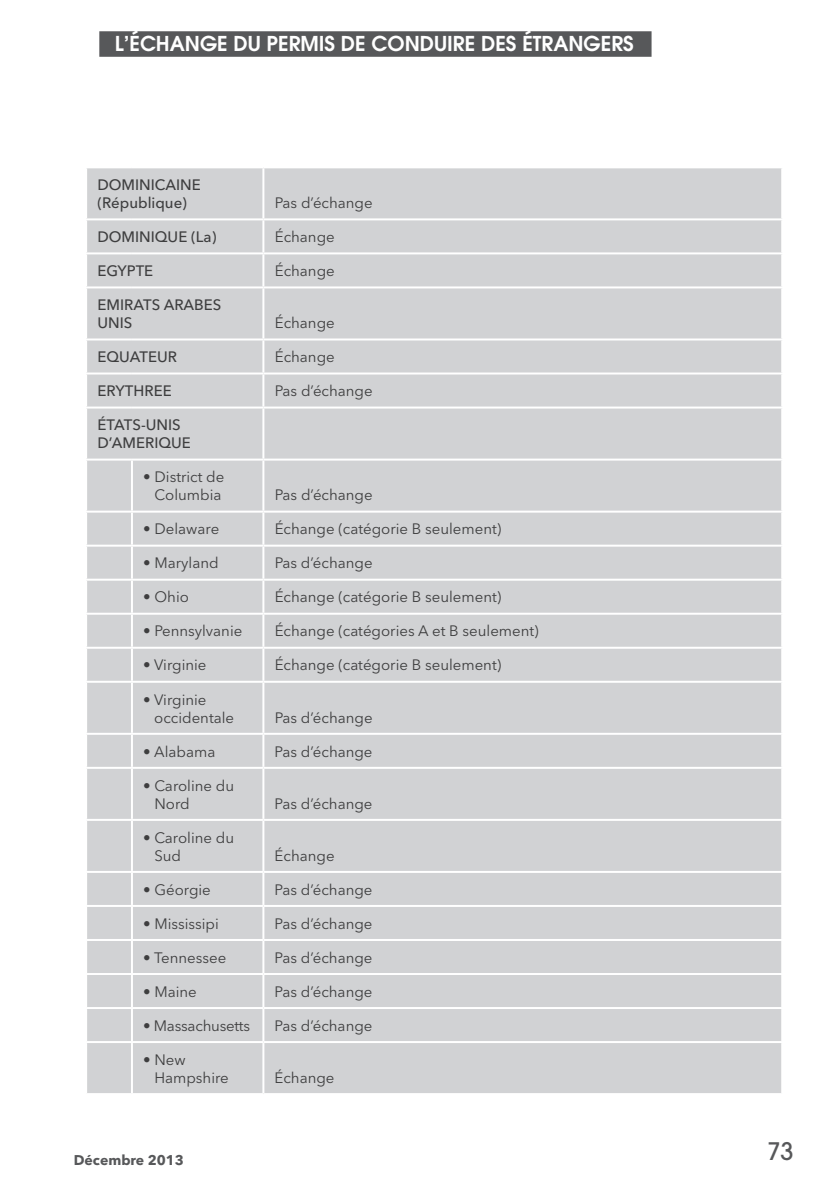
<style>
.page{position:relative;width:840px;height:1191px;background:#fff}
.page>*{position:absolute;margin:0;border:0;box-sizing:border-box;transform-origin:0 0}
.t1{font:500 24px "ITC Avant Garde Pro";color:#57585a}
.t2{font:600 20.4px "ITC Avant Garde Pro";color:#fff}
.t3{font:15px/18px "Avenir Next LT Pro";color:#3e3e3f}
.t4{font:500 15px/18px "Avenir Next LT Pro";color:#3e3e3f}
.t5{font:700 14px "Avenir Next LT Pro";color:#57585a}
</style>
<div class="page">
<div style="left:99px;top:31px;width:552px;height:26px;background:#57585a"></div>
<div style="left:87px;top:168px;width:693px;height:925px;background:#d1d2d4"></div>
<hr style="left:262px;top:168px;width:2px;height:50px;background:#fff">
<hr style="left:85px;top:218px;width:47px;height:2px;background:#fff">
<hr style="left:132px;top:218px;width:131px;height:2px;background:#fff">
<hr style="left:263px;top:218px;width:519px;height:2px;background:#fff">
<hr style="left:262px;top:220px;width:2px;height:32px;background:#fff">
<hr style="left:85px;top:252px;width:47px;height:2px;background:#fff">
<hr style="left:132px;top:252px;width:131px;height:2px;background:#fff">
<hr style="left:263px;top:252px;width:519px;height:2px;background:#fff">
<hr style="left:262px;top:254px;width:2px;height:32px;background:#fff">
<hr style="left:85px;top:286px;width:47px;height:2px;background:#fff">
<hr style="left:132px;top:286px;width:131px;height:2px;background:#fff">
<hr style="left:263px;top:286px;width:519px;height:2px;background:#fff">
<hr style="left:262px;top:288px;width:2px;height:50px;background:#fff">
<hr style="left:85px;top:338px;width:47px;height:2px;background:#fff">
<hr style="left:132px;top:338px;width:131px;height:2px;background:#fff">
<hr style="left:263px;top:338px;width:519px;height:2px;background:#fff">
<hr style="left:262px;top:340px;width:2px;height:32px;background:#fff">
<hr style="left:85px;top:372px;width:47px;height:2px;background:#fff">
<hr style="left:132px;top:372px;width:131px;height:2px;background:#fff">
<hr style="left:263px;top:372px;width:519px;height:2px;background:#fff">
<hr style="left:262px;top:374px;width:2px;height:32px;background:#fff">
<hr style="left:85px;top:406px;width:47px;height:2px;background:#fff">
<hr style="left:132px;top:406px;width:131px;height:2px;background:#fff">
<hr style="left:263px;top:406px;width:519px;height:2px;background:#fff">
<hr style="left:262px;top:408px;width:2px;height:50px;background:#fff">
<hr style="left:85px;top:458px;width:47px;height:2px;background:#fff">
<hr style="left:132px;top:458px;width:131px;height:2px;background:#fff">
<hr style="left:131px;top:460px;width:2px;height:50px;background:#fff">
<hr style="left:263px;top:458px;width:519px;height:2px;background:#fff">
<hr style="left:262px;top:460px;width:2px;height:50px;background:#fff">
<hr style="left:85px;top:510px;width:47px;height:2px;background:#fff">
<hr style="left:132px;top:510px;width:131px;height:2px;background:#fff">
<hr style="left:131px;top:512px;width:2px;height:32px;background:#fff">
<hr style="left:263px;top:510px;width:519px;height:2px;background:#fff">
<hr style="left:262px;top:512px;width:2px;height:32px;background:#fff">
<hr style="left:85px;top:544px;width:47px;height:2px;background:#fff">
<hr style="left:132px;top:544px;width:131px;height:2px;background:#fff">
<hr style="left:131px;top:546px;width:2px;height:32px;background:#fff">
<hr style="left:263px;top:544px;width:519px;height:2px;background:#fff">
<hr style="left:262px;top:546px;width:2px;height:32px;background:#fff">
<hr style="left:85px;top:578px;width:47px;height:2px;background:#fff">
<hr style="left:132px;top:578px;width:131px;height:2px;background:#fff">
<hr style="left:131px;top:580px;width:2px;height:32px;background:#fff">
<hr style="left:263px;top:578px;width:519px;height:2px;background:#fff">
<hr style="left:262px;top:580px;width:2px;height:32px;background:#fff">
<hr style="left:85px;top:612px;width:47px;height:2px;background:#fff">
<hr style="left:132px;top:612px;width:131px;height:2px;background:#fff">
<hr style="left:131px;top:614px;width:2px;height:33px;background:#fff">
<hr style="left:263px;top:612px;width:519px;height:2px;background:#fff">
<hr style="left:262px;top:614px;width:2px;height:33px;background:#fff">
<hr style="left:85px;top:647px;width:47px;height:2px;background:#fff">
<hr style="left:132px;top:647px;width:131px;height:2px;background:#fff">
<hr style="left:131px;top:649px;width:2px;height:32px;background:#fff">
<hr style="left:263px;top:647px;width:519px;height:2px;background:#fff">
<hr style="left:262px;top:649px;width:2px;height:32px;background:#fff">
<hr style="left:85px;top:681px;width:47px;height:2px;background:#fff">
<hr style="left:132px;top:681px;width:131px;height:2px;background:#fff">
<hr style="left:131px;top:683px;width:2px;height:50px;background:#fff">
<hr style="left:263px;top:681px;width:519px;height:2px;background:#fff">
<hr style="left:262px;top:683px;width:2px;height:50px;background:#fff">
<hr style="left:85px;top:733px;width:47px;height:2px;background:#fff">
<hr style="left:132px;top:733px;width:131px;height:2px;background:#fff">
<hr style="left:131px;top:735px;width:2px;height:32px;background:#fff">
<hr style="left:263px;top:733px;width:519px;height:2px;background:#fff">
<hr style="left:262px;top:735px;width:2px;height:32px;background:#fff">
<hr style="left:85px;top:767px;width:47px;height:2px;background:#fff">
<hr style="left:132px;top:767px;width:131px;height:2px;background:#fff">
<hr style="left:131px;top:769px;width:2px;height:50px;background:#fff">
<hr style="left:263px;top:767px;width:519px;height:2px;background:#fff">
<hr style="left:262px;top:769px;width:2px;height:50px;background:#fff">
<hr style="left:85px;top:819px;width:47px;height:2px;background:#fff">
<hr style="left:132px;top:819px;width:131px;height:2px;background:#fff">
<hr style="left:131px;top:821px;width:2px;height:50px;background:#fff">
<hr style="left:263px;top:819px;width:519px;height:2px;background:#fff">
<hr style="left:262px;top:821px;width:2px;height:50px;background:#fff">
<hr style="left:85px;top:871px;width:47px;height:2px;background:#fff">
<hr style="left:132px;top:871px;width:131px;height:2px;background:#fff">
<hr style="left:131px;top:873px;width:2px;height:32px;background:#fff">
<hr style="left:263px;top:871px;width:519px;height:2px;background:#fff">
<hr style="left:262px;top:873px;width:2px;height:32px;background:#fff">
<hr style="left:85px;top:905px;width:47px;height:2px;background:#fff">
<hr style="left:132px;top:905px;width:131px;height:2px;background:#fff">
<hr style="left:131px;top:907px;width:2px;height:32px;background:#fff">
<hr style="left:263px;top:905px;width:519px;height:2px;background:#fff">
<hr style="left:262px;top:907px;width:2px;height:32px;background:#fff">
<hr style="left:85px;top:939px;width:47px;height:2px;background:#fff">
<hr style="left:132px;top:939px;width:131px;height:2px;background:#fff">
<hr style="left:131px;top:941px;width:2px;height:32px;background:#fff">
<hr style="left:263px;top:939px;width:519px;height:2px;background:#fff">
<hr style="left:262px;top:941px;width:2px;height:32px;background:#fff">
<hr style="left:85px;top:973px;width:47px;height:2px;background:#fff">
<hr style="left:132px;top:973px;width:131px;height:2px;background:#fff">
<hr style="left:131px;top:975px;width:2px;height:32px;background:#fff">
<hr style="left:263px;top:973px;width:519px;height:2px;background:#fff">
<hr style="left:262px;top:975px;width:2px;height:32px;background:#fff">
<hr style="left:85px;top:1007px;width:47px;height:2px;background:#fff">
<hr style="left:132px;top:1007px;width:131px;height:2px;background:#fff">
<hr style="left:131px;top:1009px;width:2px;height:32px;background:#fff">
<hr style="left:263px;top:1007px;width:519px;height:2px;background:#fff">
<hr style="left:262px;top:1009px;width:2px;height:32px;background:#fff">
<hr style="left:85px;top:1041px;width:47px;height:2px;background:#fff">
<hr style="left:132px;top:1041px;width:131px;height:2px;background:#fff">
<hr style="left:131px;top:1043px;width:2px;height:50px;background:#fff">
<hr style="left:263px;top:1041px;width:519px;height:2px;background:#fff">
<hr style="left:262px;top:1043px;width:2px;height:50px;background:#fff">
<h2 class="t2" style="left:115px;top:30px;width:520px">L’ÉCHANGE DU PERMIS DE CONDUIRE DES ÉTRANGERS</h2>
<p class="t4" style="left:97px;top:176px;width:105px">DOMINICAINE (République)</p>
<p class="t3" style="left:274px;top:194px;width:99px">Pas d’échange</p>
<p class="t4" style="left:97px;top:228px;width:120px">DOMINIQUE (La)</p>
<p class="t3" style="left:274px;top:228px;width:61px">Échange</p>
<p class="t4" style="left:97px;top:262px;width:57px">EGYPTE</p>
<p class="t3" style="left:274px;top:262px;width:61px">Échange</p>
<p class="t4" style="left:97px;top:296px;width:125px">EMIRATS ARABES<br>UNIS</p>
<p class="t3" style="left:274px;top:314px;width:61px">Échange</p>
<p class="t4" style="left:97px;top:348px;width:81px">EQUATEUR</p>
<p class="t3" style="left:274px;top:348px;width:61px">Échange</p>
<p class="t4" style="left:97px;top:382px;width:76px">ERYTHREE</p>
<p class="t3" style="left:274px;top:382px;width:99px">Pas d’échange</p>
<p class="t4" style="left:97px;top:416px;width:95px">ÉTATS-UNIS<br>D’AMERIQUE</p>
<p class="t3" style="left:143px;top:468px;width:83px;text-align:center">• District de<br>Columbia</p>
<p class="t3" style="left:274px;top:486px;width:99px">Pas d’échange</p>
<p class="t3" style="left:143px;top:520px;width:77px">• Delaware</p>
<p class="t3" style="left:274px;top:520px;width:228px">Échange (catégorie B seulement)</p>
<p class="t3" style="left:143px;top:554px;width:77px">• Maryland</p>
<p class="t3" style="left:274px;top:554px;width:99px">Pas d’échange</p>
<p class="t3" style="left:143px;top:588px;width:47px">• Ohio</p>
<p class="t3" style="left:274px;top:588px;width:228px">Échange (catégorie B seulement)</p>
<p class="t3" style="left:143px;top:622px;width:101px">• Pennsylvanie</p>
<p class="t3" style="left:274px;top:622px;width:265px">Échange (catégories A et B seulement)</p>
<p class="t3" style="left:143px;top:656px;width:65px">• Virginie</p>
<p class="t3" style="left:274px;top:656px;width:228px">Échange (catégorie B seulement)</p>
<p class="t3" style="left:154px;top:690px;width:81px;text-indent:-11px">• Virginie occidentale</p>
<p class="t3" style="left:274px;top:708px;width:99px">Pas d’échange</p>
<p class="t3" style="left:143px;top:742px;width:74px">• Alabama</p>
<p class="t3" style="left:274px;top:742px;width:99px">Pas d’échange</p>
<p class="t3" style="left:154px;top:776px;width:81px;text-indent:-11px">• Caroline du<br>Nord</p>
<p class="t3" style="left:274px;top:794px;width:99px">Pas d’échange</p>
<p class="t3" style="left:154px;top:828px;width:81px;text-indent:-11px">• Caroline du<br>Sud</p>
<p class="t3" style="left:274px;top:846px;width:61px">Échange</p>
<p class="t3" style="left:143px;top:880px;width:69px">• Géorgie</p>
<p class="t3" style="left:274px;top:880px;width:99px">Pas d’échange</p>
<p class="t3" style="left:143px;top:914px;width:77px">• Mississipi</p>
<p class="t3" style="left:274px;top:914px;width:99px">Pas d’échange</p>
<p class="t3" style="left:143px;top:948px;width:85px">• Tennessee</p>
<p class="t3" style="left:274px;top:948px;width:99px">Pas d’échange</p>
<p class="t3" style="left:143px;top:982px;width:55px">• Maine</p>
<p class="t3" style="left:274px;top:982px;width:99px">Pas d’échange</p>
<p class="t3" style="left:143px;top:1016px;width:108px">• Massachusetts</p>
<p class="t3" style="left:274px;top:1016px;width:99px">Pas d’échange</p>
<p class="t3" style="left:154px;top:1050px;width:76px;text-indent:-11px">• New<br>Hampshire</p>
<p class="t3" style="left:274px;top:1068px;width:61px">Échange</p>
<p class="t5" style="left:74px;top:1151px;width:112px">Décembre 2013</p>
<h1 class="t1" style="left:766px;top:1136px;width:28px">73</h1>
</div>
